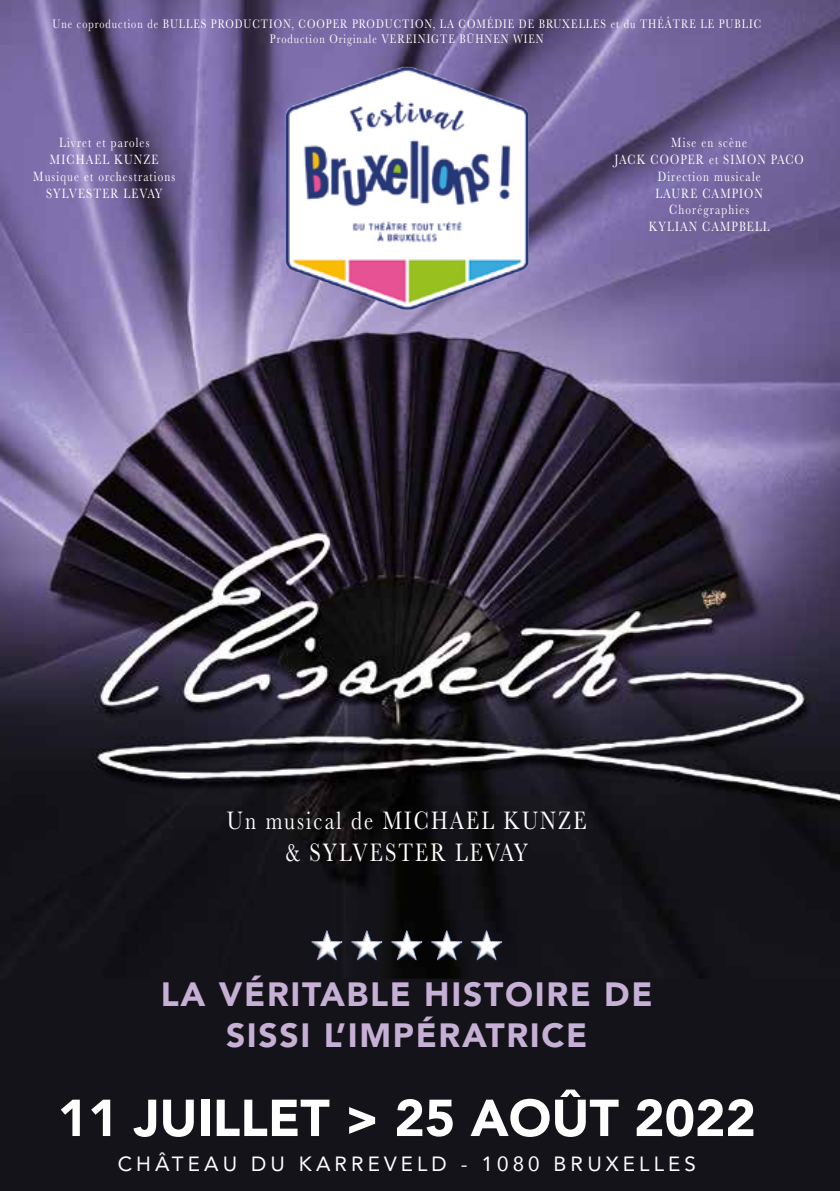
<style>
.page{position:relative;width:840px;height:1191px;background:#fff}
.page>*{position:absolute;margin:0;border:0;box-sizing:border-box;transform-origin:0 0}
.t1{font:900 51.4px "Avenir";color:#fff}
.t2{font:900 33.6px/40.2px "Avenir";letter-spacing:.05em;color:#c7b0d5;text-align:center}
.t3{font:26.2px/31.4px "Baskerville";letter-spacing:.1em;color:#fff;text-align:center;scale:.8 1}
.t4{font:20.6px "Avenir";letter-spacing:.2em;color:#fff}
.t5{font:14px/16.8px "Baskerville";letter-spacing:.1em;color:#fff;text-align:center;scale:.8 1}
.t6{font:12.8px/15.4px "Baskerville";letter-spacing:.1em;color:#fff;text-align:center;scale:.8 1}
</style>
<div class="page">
<img style="left:0;top:0;width:839px;height:1191px">
<img style="left:235px;top:17px;width:343px;height:342px">
<div style="left:310px;top:929px;width:33px;height:31px;background:#141319"></div>
<div style="left:311px;top:929px;width:34px;height:34px;background:#1a191f"></div>
<div style="left:311px;top:929px;width:33px;height:34px;background:#000;opacity:.75"></div>
<div style="left:350px;top:929px;width:33px;height:31px;background:#16161c"></div>
<div style="left:351px;top:929px;width:34px;height:34px;background:#121212"></div>
<div style="left:351px;top:929px;width:33px;height:34px;background:#000;opacity:.75"></div>
<div style="left:390px;top:929px;width:33px;height:31px;background:#0f0f0f"></div>
<div style="left:391px;top:929px;width:34px;height:34px;background:#040404"></div>
<div style="left:391px;top:929px;width:33px;height:34px;background:#000;opacity:.75"></div>
<div style="left:430px;top:929px;width:33px;height:31px;background:#040404"></div>
<div style="left:431px;top:929px;width:34px;height:34px;background:#100f12"></div>
<div style="left:431px;top:929px;width:34px;height:33px;background:#121117"></div>
<div style="left:431px;top:929px;width:32px;height:34px;background:#000;opacity:.75"></div>
<div style="left:470px;top:929px;width:32px;height:31px;background:#009fe3;opacity:.6"></div>
<div style="left:471px;top:929px;width:34px;height:34px;background:#121117"></div>
<div style="left:471px;top:929px;width:32px;height:34px;background:#000;opacity:.75"></div>
<p class="t6" style="left:52px;top:16px;width:886px">Une coproduction de BULLES PRODUCTION, COOPER PRODUCTION, LA COMÉDIE DE BRUXELLES et du THÉÂTRE LE PUBLIC<br>Production Originale VEREINIGTE BÜHNEN WIEN</p>
<p class="t5" style="left:33px;top:135px;width:179px">Livret et paroles<br>MICHAEL KUNZE<br>Musique et orchestrations<br>SYLVESTER LEVAY</p>
<p class="t5" style="left:614px;top:135px;width:238px">Mise en scène<br>JACK COOPER et SIMON PACO<br>Direction musicale<br>LAURE CAMPION<br>Chorégraphies<br>KYLIAN CAMPBELL</p>
<h3 class="t3" style="left:227px;top:805px;width:451px">Un musical de MICHAEL KUNZE &amp; SYLVESTER LEVAY</h3>
<h2 class="t2" style="left:161px;top:973px;width:493px">LA VÉRITABLE HISTOIRE DE<br>SISSI L’IMPÉRATRICE</h2>
<h1 class="t1" style="left:58px;top:1074px;width:699px">11 JUILLET &gt; 25 AOÛT 2022</h1>
<h3 class="t4" style="left:118px;top:1147px;width:579px">CHÂTEAU DU KARREVELD - 1080 BRUXELLES</h3>
</div>
